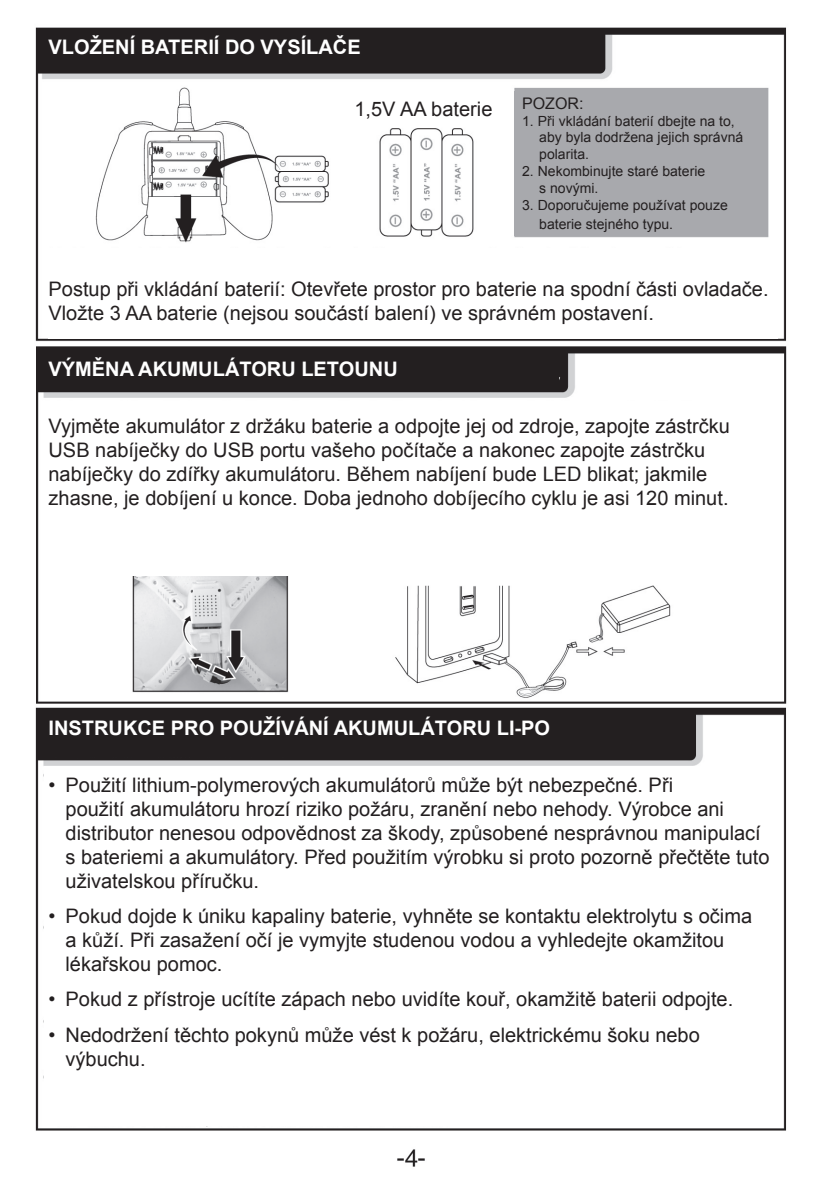
<style>
.page{position:relative;width:823px;height:1191px;background:#fff}
.page>*{position:absolute;margin:0;border:0;box-sizing:border-box;transform-origin:0 0}
.t1{font:20px/24px "Arial";color:#231f20}
.t2{font:700 20px "Arial";color:#fff}
.t3{font:16px "Arial";color:#231f20}
.t4{font:14px/16.8px "Arial";color:#231f20}
</style>
<div class="page">
<img style="left:35px;top:27px;width:752px;height:1140px">
<div style="left:40px;top:31px;width:556px;height:32px;background:#231f20"></div>
<div style="left:40px;top:353px;width:518px;height:32px;background:#231f20"></div>
<div style="left:40px;top:711px;width:652px;height:46px;background:#231f20"></div>
<div style="left:48px;top:248px;width:729px;height:90px;background:#fff"></div>
<div style="left:44px;top:401px;width:728px;height:174px;background:#fff"></div>
<div style="left:44px;top:766px;width:728px;height:359px;background:#fff"></div>
<div style="left:350px;top:87px;width:152px;height:35px;background:#fff"></div>
<div style="left:514px;top:91px;width:252px;height:144px;background:#a8a9ad"></div>
<p class="t2" style="left:48px;top:34px;width:313px">VLOŽENÍ BATERIÍ DO VYSÍLAČE</p>
<p class="t1" style="left:354px;top:97px;width:139px">1,5V AA baterie</p>
<p class="t3" style="left:522px;top:93px;width:63px">POZOR:</p>
<p class="t4" style="left:539px;top:112px;width:205px;text-indent:-17px">1. Při vkládání baterií dbejte na to, aby byla dodržena jejich správná polarita.</p>
<p class="t4" style="left:539px;top:163px;width:167px;text-indent:-17px">2. Nekombinujte staré baterie s novými.</p>
<p class="t4" style="left:539px;top:195px;width:190px;line-height:19.2px;text-indent:-17px">3. Doporučujeme používat pouze baterie stejného typu.</p>
<p class="t1" style="left:48px;top:277px;width:721px">Postup při vkládání baterií: Otevřete prostor pro baterie na spodní části ovladače.<br>Vložte 3 AA baterie (nejsou součástí balení) ve správném postavení.</p>
<p class="t2" style="left:48px;top:356px;width:350px">VÝMĚNA AKUMULÁTORU LETOUNU</p>
<p class="t1" style="left:48px;top:414px;width:682px">Vyjměte akumulátor z držáku baterie a odpojte jej od zdroje, zapojte zástrčku USB nabíječky do USB portu vašeho počítače a nakonec zapojte zástrčku nabíječky do zdířky akumulátoru. Během nabíjení bude LED blikat; jakmile zhasne, je dobíjení u konce. Doba jednoho dobíjecího cyklu je asi 120 minut.</p>
<p class="t2" style="left:48px;top:715px;width:503px">INSTRUKCE PRO POUŽÍVÁNÍ AKUMULÁTORU LI-PO</p>
<p class="t1" style="left:65px;top:772px;width:705px;text-indent:-17px">• Použití lithium-polymerových akumulátorů může být nebezpečné. Při<br>použití akumulátoru hrozí riziko požáru, zranění nebo nehody. Výrobce ani distributor nenesou odpovědnost za škody, způsobené nesprávnou manipulací s bateriemi a akumulátory. Před použitím výrobku si proto pozorně přečtěte tuto uživatelskou příručku.</p>
<p class="t1" style="left:65px;top:904px;width:687px;text-indent:-17px">• Pokud dojde k úniku kapaliny baterie, vyhněte se kontaktu elektrolytu s očima a kůží. Při zasažení očí je vymyjte studenou vodou a vyhledejte okamžitou lékařskou pomoc.</p>
<p class="t1" style="left:48px;top:987px;width:685px">• Pokud z přístroje ucítíte zápach nebo uvidíte kouř, okamžitě baterii odpojte.</p>
<p class="t1" style="left:65px;top:1022px;width:635px;text-indent:-17px">• Nedodržení těchto pokynů může vést k požáru, elektrickému šoku nebo výbuchu.</p>
</div>
